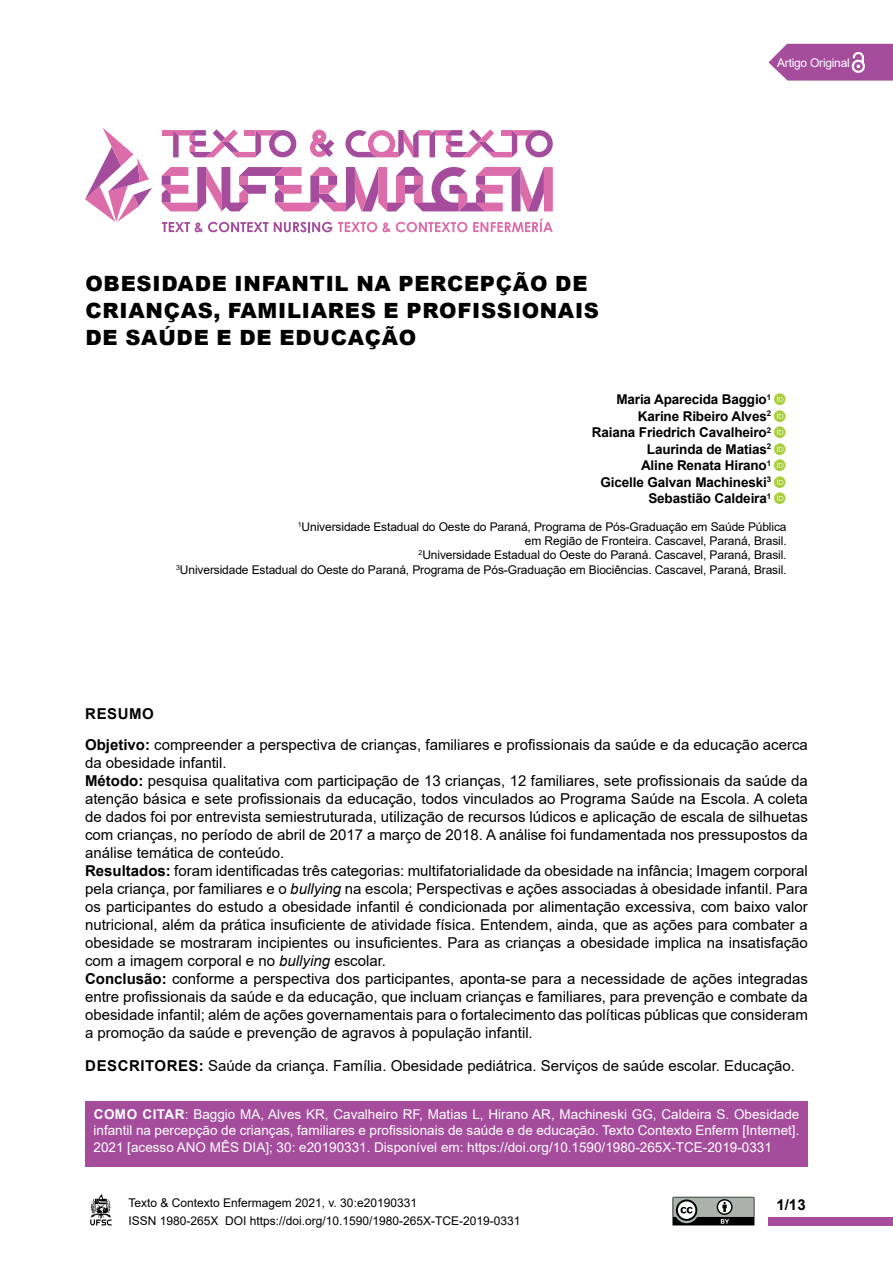
<style>
.page{position:relative;width:893px;height:1263px;background:#fff}
.page>*{position:absolute;margin:0;border:0;box-sizing:border-box;transform-origin:0 0}
.t1{font:900 21px/27px "Arial";letter-spacing:.035em;color:#000}
.t2{font:15px/18px "Arial";color:#000}
.t3{font:700 15px "Arial";color:#000}
.t4{font:13.5px/16.2px "Arial";color:#fff;text-align:justify}
.t5{font:700 13.5px/16.5px "Arial";letter-spacing:-.01em;color:#000;text-align:right}
.t6{font:12px/14.4px "Arial";letter-spacing:-.01em;color:#000}
.t7{font:12px "Arial";letter-spacing:-.02em;color:#fff}
.s1{font-weight:700}
.s2{font-style:italic}
</style>
<div class="page">
<div style="left:769px;top:1217px;width:124px;height:8px;background:#a54d9c"></div>
<svg style="left:90px;top:1194px;width:22px;height:31px"></svg>
<svg style="left:162px;top:167px;width:391px;height:45px"></svg>
<div style="left:162px;top:130px;width:11px;height:6px;background:#dd6daa"></div>
<svg style="left:173px;top:129px;width:123px;height:28px"></svg>
<svg style="left:310px;top:129px;width:243px;height:28px"></svg>
<svg style="left:162px;top:222px;width:106px;height:10px"></svg>
<svg style="left:274px;top:222px;width:58px;height:10px"></svg>
<svg style="left:338px;top:222px;width:129px;height:10px"></svg>
<svg style="left:473px;top:219px;width:80px;height:13px"></svg>
<svg style="left:85px;top:128px;width:67px;height:94px"></svg>
<svg style="left:768px;top:44px;width:125px;height:37px;background:#af61a7"></svg>
<svg style="left:672px;top:1197px;width:83px;height:29px;background:#777b78"></svg>
<div style="left:85px;top:1101px;width:723px;height:66px;background:#a54d9c"></div>
<h1 class="t1" style="left:85px;top:270px;width:515px">OBESIDADE INFANTIL NA PERCEPÇÃO DE<br>CRIANÇAS, FAMILIARES E PROFISSIONAIS<br>DE SAÚDE E DE EDUCAÇÃO</h1>
<p class="t7" style="left:777px;top:54px;width:74px">Artigo Original</p>
<p class="t5" style="left:592px;top:392px;width:181px">Maria Aparecida Baggio<sup>1<br></sup>Karine Ribeiro Alves<sup>2<br></sup>Raiana Friedrich Cavalheiro<sup>2<br></sup>Laurinda de Matias<sup>2<br></sup>Aline Renata Hirano<sup>1<br></sup>Gicelle Galvan Machineski<sup>3<br></sup>Sebastião Caldeira<sup>1</sup></p>
<p class="t6" style="left:176px;top:519px;width:612px;text-align:right"><sup>1</sup>Universidade Estadual do Oeste do Paraná, Programa de Pós-Graduação em Saúde Pública<br>em Região de Fronteira. Cascavel, Paraná, Brasil.<br><sup>2</sup>Universidade Estadual do Oeste do Paraná. Cascavel, Paraná, Brasil.<br><sup>3</sup>Universidade Estadual do Oeste do Paraná, Programa de Pós-Graduação em Biociências. Cascavel, Paraná, Brasil.</p>
<p class="t2" style="left:85px;top:699px;width:724px;line-height:30.8px"><span class="s1">RESUMO<br>Objetivo:</span> compreender a perspectiva de crianças, familiares e profissionais da saúde e da educação acerca</p>
<p class="t2" style="left:85px;top:754px;width:724px">da obesidade infantil.<br><span class="s1">Método:</span> pesquisa qualitativa com participação de 13 crianças, 12 familiares, sete profissionais da saúde da atenção básica e sete profissionais da educação, todos vinculados ao Programa Saúde na Escola. A coleta de dados foi por entrevista semiestruturada, utilização de recursos lúdicos e aplicação de escala de silhuetas com crianças, no período de abril de 2017 a março de 2018. A análise foi fundamentada nos pressupostos da análise temática de conteúdo.<br><span class="s1">Resultados:</span> foram identificadas três categorias: multifatorialidade da obesidade na infância; Imagem corporal pela criança, por familiares e o <span class="s2">bullying</span> na escola; Perspectivas e ações associadas à obesidade infantil. Para os participantes do estudo a obesidade infantil é condicionada por alimentação excessiva, com baixo valor nutricional, além da prática insuficiente de atividade física. Entendem, ainda, que as ações para combater a obesidade se mostraram incipientes ou insuficientes. Para as crianças a obesidade implica na insatisfação com a imagem corporal e no <span class="s2">bullying</span> escolar.<br><span class="s1">Conclusão:</span> conforme a perspectiva dos participantes, aponta-se para a necessidade de ações integradas entre profissionais da saúde e da educação, que incluam crianças e familiares, para prevenção e combate da obesidade infantil; além de ações governamentais para o fortalecimento das políticas públicas que consideram a promoção da saúde e prevenção de agravos à população infantil.</p>
<p class="t2" style="left:85px;top:1057px;width:711px"><span class="s1">DESCRITORES:</span> Saúde da criança. Família. Obesidade pediátrica. Serviços de saúde escolar. Educação.</p>
<p class="t4" style="left:94px;top:1106px;width:707px"><span class="s1">COMO CITAR</span>: Baggio MA, Alves KR, Cavalheiro RF, Matias L, Hirano AR, Machineski GG, Caldeira S. Obesidade infantil na percepção de crianças, familiares e profissionais de saúde e de educação. Texto Contexto Enferm [Internet].<br>2021 [acesso ANO MÊS DIA]; 30: e20190331. Disponível em: https://doi.org/10.1590/1980-265X-TCE-2019-0331</p>
<p class="t6" style="left:128px;top:1194px;width:394px;line-height:18px">Texto &amp; Contexto Enfermagem 2021, v. 30:e20190331<br>ISSN 1980-265X DOI https://doi.org/10.1590/1980-265X-TCE-2019-0331</p>
<p class="t3" style="left:776px;top:1194px;width:31px">1/13</p>
</div>
